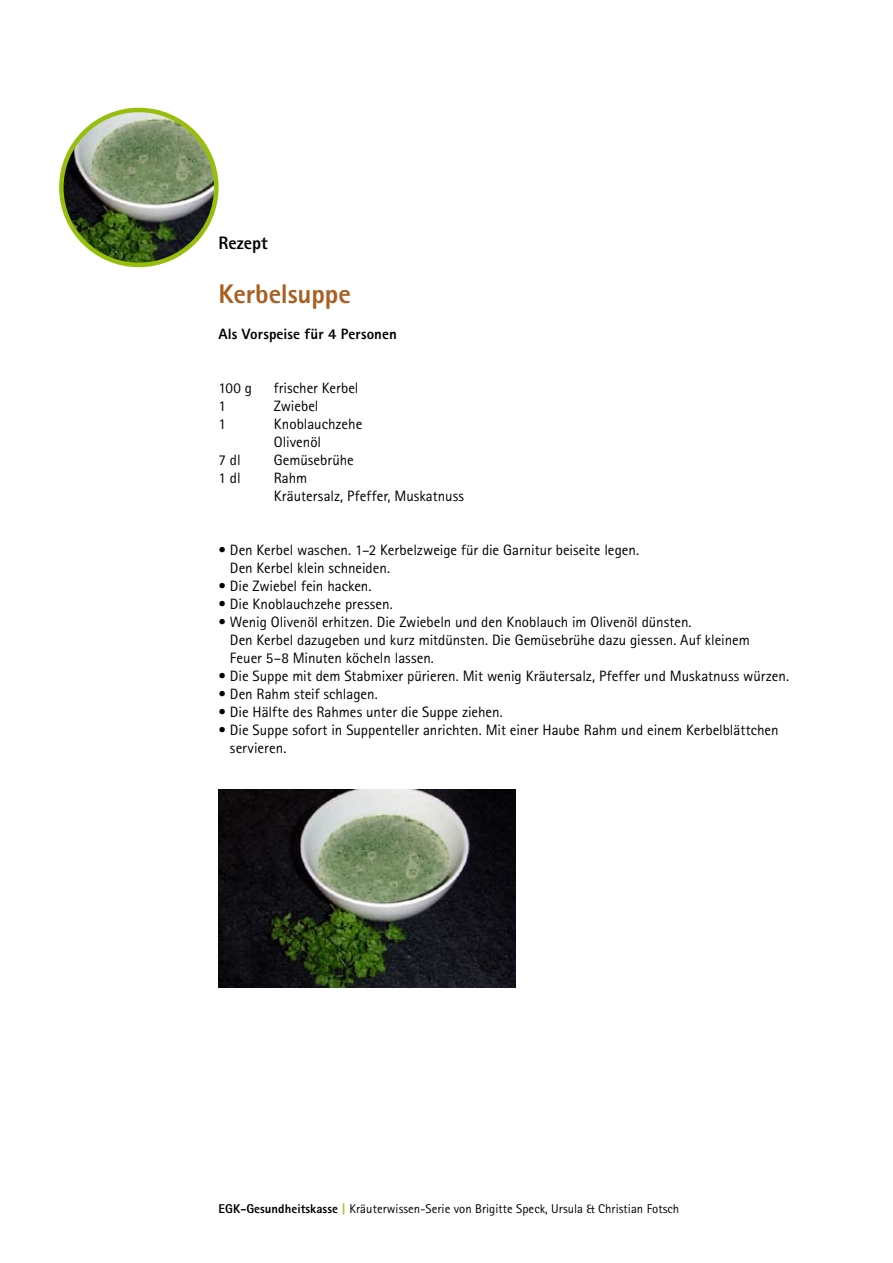
<style>
.page{position:relative;width:893px;height:1263px;background:#fff}
.page>*{position:absolute;margin:0;border:0;box-sizing:border-box;transform-origin:0 0}
.t1{font:800 27px "Rotis Sans Serif";letter-spacing:-.005em;color:#a85f20}
.t2{font:800 18px "Rotis Sans Serif";letter-spacing:-.005em;color:#000}
.t3{font:15px/18px "Rotis Sans Serif";letter-spacing:-.005em;color:#000}
.t4{font:800 15px "Rotis Sans Serif";letter-spacing:.005em;color:#000}
.t5{font:12.75px "Rotis Sans Serif";letter-spacing:.005em;color:#000}
.s1{font-weight:800}
.s2{font-weight:800;color:#97be0d}
</style>
<div class="page">
<img style="left:219px;top:789px;width:296px;height:198px">
<img style="left:61px;top:110px;width:155px;height:155px;border-radius:77px">
<div style="left:59px;top:108px;width:160px;height:159px;border:4px solid #97be0d;border-radius:50%"></div>
<p class="t2" style="left:219px;top:232px;width:51px">Rezept</p>
<h1 class="t1" style="left:219px;top:277px;width:134px">Kerbelsuppe</h1>
<p class="t4" style="left:219px;top:325px;width:180px">Als Vorspeise für 4 Personen</p>
<p class="t3" style="left:219px;top:379px;width:35px">100 g</p>
<p class="t3" style="left:274px;top:379px;width:86px">frischer Kerbel</p>
<p class="t3" style="left:219px;top:397px;width:9px">1</p>
<p class="t3" style="left:274px;top:397px;width:46px">Zwiebel</p>
<p class="t3" style="left:219px;top:415px;width:9px">1</p>
<p class="t3" style="left:274px;top:415px;width:90px">Knoblauchzehe<br>Olivenöl</p>
<p class="t3" style="left:219px;top:451px;width:24px">7 dl</p>
<p class="t3" style="left:274px;top:451px;width:82px">Gemüsebrühe</p>
<p class="t3" style="left:219px;top:469px;width:24px">1 dl</p>
<p class="t3" style="left:274px;top:469px;width:192px">Rahm<br>Kräutersalz, Pfeffer, Muskatnuss</p>
<p class="t3" style="left:230px;top:541px;width:411px;text-indent:-11px">• Den Kerbel waschen. 1–2 Kerbelzweige für die Garnitur beiseite legen.<br>Den Kerbel klein schneiden.</p>
<p class="t3" style="left:219px;top:577px;width:155px">• Die Zwiebel fein hacken.</p>
<p class="t3" style="left:219px;top:595px;width:176px">• Die Knoblauchzehe pressen.</p>
<p class="t3" style="left:230px;top:613px;width:521px;text-indent:-11px">• Wenig Olivenöl erhitzen. Die Zwiebeln und den Knoblauch im Olivenöl dünsten.<br>Den Kerbel dazugeben und kurz mitdünsten. Die Gemüsebrühe dazu giessen. Auf kleinem<br>Feuer 5–8 Minuten köcheln lassen.</p>
<p class="t3" style="left:219px;top:667px;width:572px">• Die Suppe mit dem Stabmixer pürieren. Mit wenig Kräutersalz, Pfeffer und Muskatnuss würzen.</p>
<p class="t3" style="left:219px;top:685px;width:161px">• Den Rahm steif schlagen.</p>
<p class="t3" style="left:219px;top:703px;width:286px">• Die Hälfte des Rahmes unter die Suppe ziehen.</p>
<p class="t3" style="left:230px;top:721px;width:550px;text-indent:-11px">• Die Suppe sofort in Suppenteller anrichten. Mit einer Haube Rahm und einem Kerbelblättchen servieren.</p>
<p class="t5" style="left:219px;top:1201px;width:462px"><span class="s1">EGK-Gesundheitskasse</span> <span class="s2">|</span> Kräuterwissen-Serie von Brigitte Speck, Ursula &amp; Christian Fotsch</p>
</div>
